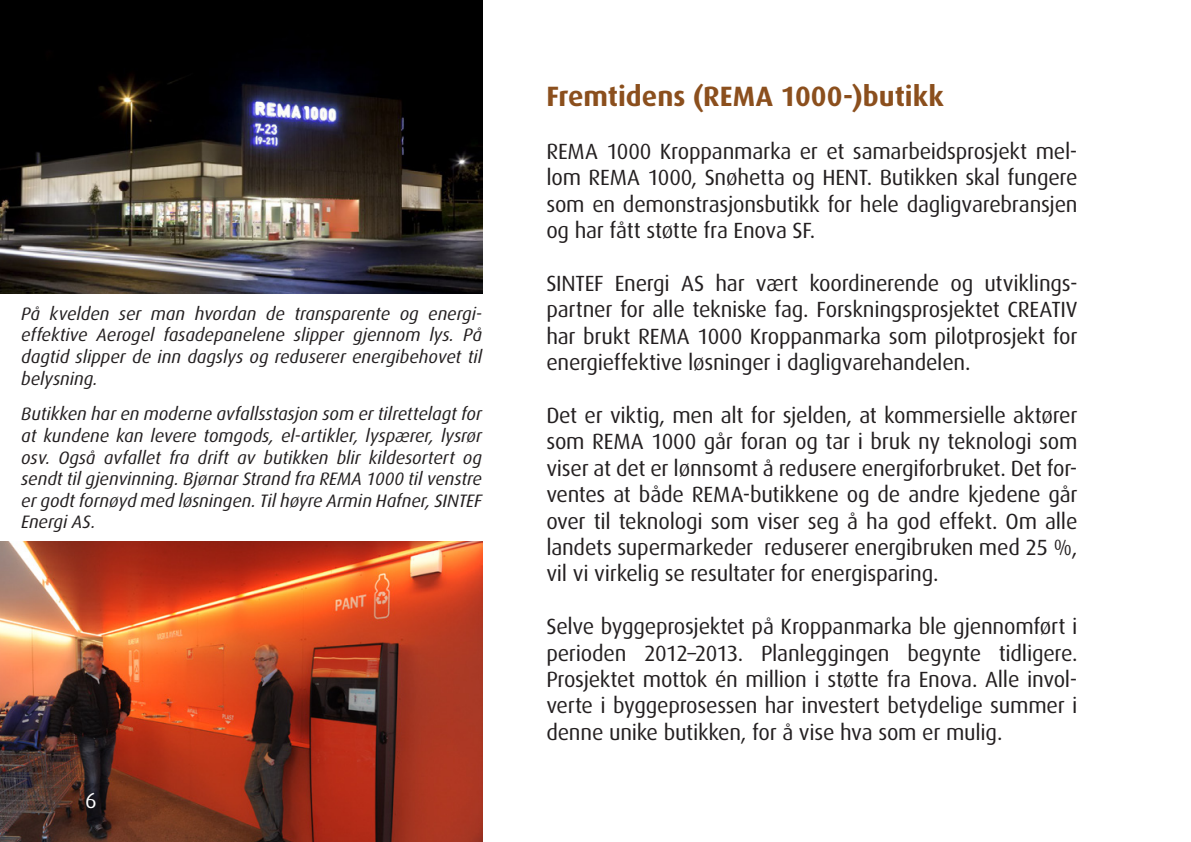
<style>
.page{position:relative;width:1191px;height:842px;background:#fff}
.page>*{position:absolute;margin:0;border:0;box-sizing:border-box;transform-origin:0 0}
.t1{font:700 28px "Dax";color:#8b4f1d}
.t2{font:22px/26.4px "Dax";letter-spacing:-.01em;color:#231f20;text-align:justify}
.t3{font:22px "Dax";color:#fff}
.t4{font:italic 18px/21.6px "Dax";letter-spacing:-.005em;color:#231f20;text-align:justify}
</style>
<div class="page">
<img style="left:0;top:541px;width:482px;height:301px">
<img style="left:0;top:0;width:482px;height:293px">
<p class="t4" style="left:21px;top:303px;width:462px">På kvelden ser man hvordan de transparente og energi&shy;effektive Aerogel fasadepanelene slipper gjennom lys. På dagtid slipper de inn dagslys og reduserer energibehovet til belysning.</p>
<p class="t4" style="left:21px;top:403px;width:462px">Butikken har en moderne avfallsstasjon som er tilrettelagt for at kundene kan levere tomgods, el-artikler, lyspærer, lysrør osv. Også avfallet fra drift av butikken blir kildesortert og sendt til gjenvinning. Bjørnar Strand fra REMA 1000 til venstre er godt fornøyd med løsningen. Til høyre Armin Hafner, SINTEF Energi AS.</p>
<p class="t3" style="left:85px;top:787px;width:13px">6</p>
<p class="t1" style="left:546px;top:80px;width:399px">Fremtidens (REMA 1000-)butikk</p>
<p class="t2" style="left:546px;top:138px;width:533px">REMA 1000 Kroppanmarka er et samarbeidsprosjekt mel&shy;lom REMA 1000, Snøhetta og HENT. Butikken skal fungere som en demonstrasjonsbutikk for hele dagligvarebransjen og har fått støtte fra Enova SF.</p>
<p class="t2" style="left:546px;top:270px;width:533px">SINTEF Energi AS har vært koordinerende og utviklings&shy;partner for alle tekniske fag. Forskningsprosjektet CREATIV har brukt REMA 1000 Kroppanmarka som pilotprosjekt for energieffektive løsninger i dagligvarehandelen.</p>
<p class="t2" style="left:546px;top:402px;width:533px">Det er viktig, men alt for sjelden, at kommersielle aktører som REMA 1000 går foran og tar i bruk ny teknologi som viser at det er lønnsomt å redusere energiforbruket. Det for&shy;ventes at både REMA-butikkene og de andre kjedene går over til teknologi som viser seg å ha god effekt. Om alle landets supermarkeder reduserer energibruken med 25 %, vil vi virkelig se resultater for energisparing.</p>
<p class="t2" style="left:546px;top:614px;width:533px">Selve byggeprosjektet på Kroppanmarka ble gjennomført i perioden 2012–2013. Planleggingen begynte tidligere.<br>Prosjektet mottok én million i støtte fra Enova. Alle invol&shy;verte i byggeprosessen har investert betydelige summer i denne unike butikken, for å vise hva som er mulig.</p>
</div>
